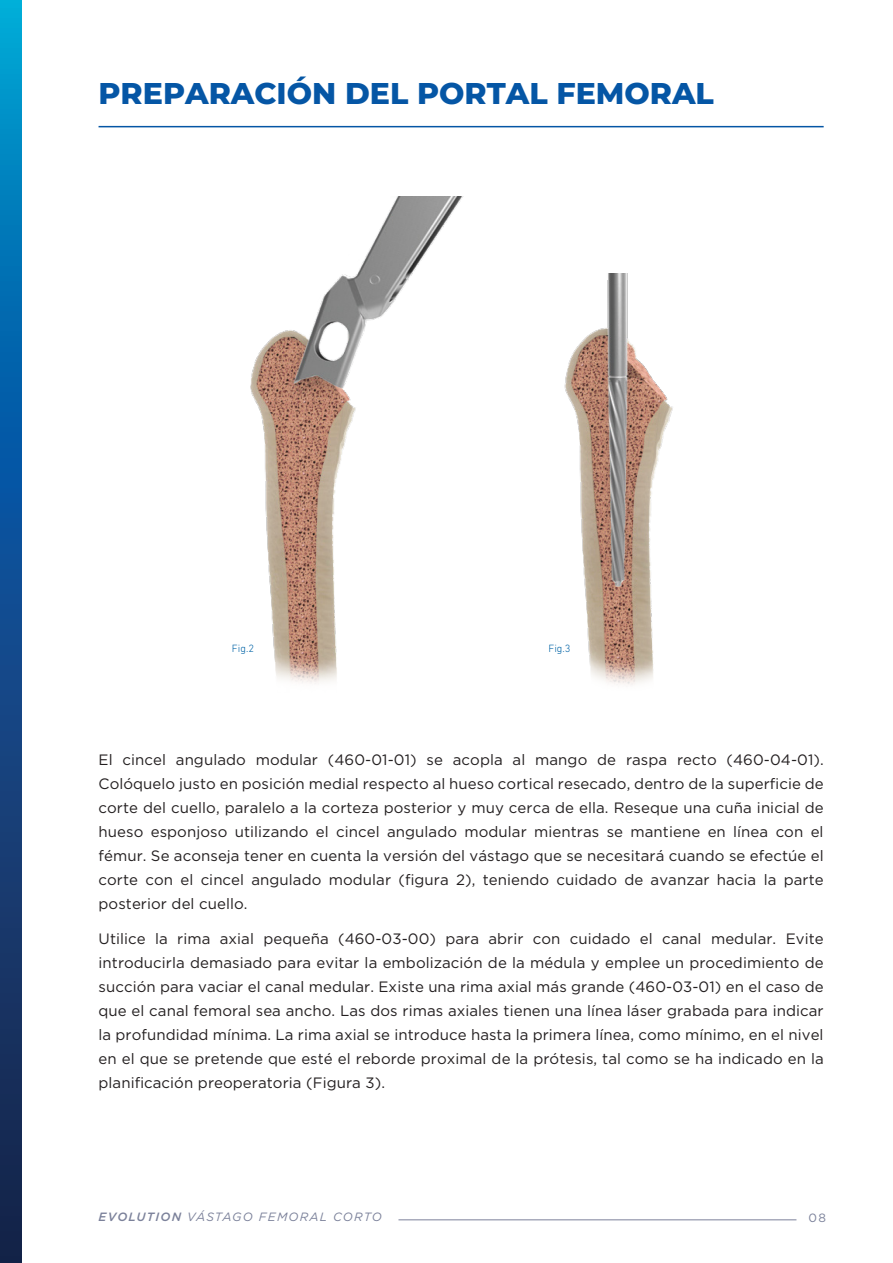
<style>
.page{position:relative;width:893px;height:1263px;background:#fff}
.page>*{position:absolute;margin:0;border:0;box-sizing:border-box;transform-origin:0 0}
.t1{font:800 30px "Montserrat";color:#0556a5}
.t2{font:15px/24px "Gotham";letter-spacing:.005em;color:#231f20;text-align:justify}
.t3{font:italic 12px "Gotham";letter-spacing:.09em;color:#7b819a}
.t4{font:12px "Gotham";color:#7b819a}
.t5{font:300 10.65px "DIN Next LT Pro";color:#0063a6}
.s1{font-weight:500}
</style>
<div class="page">
<hr style="left:99px;top:126px;width:725px;height:1px;background:#0556a5">
<img style="left:250px;top:196px;width:214px;height:488px">
<img style="left:564px;top:273px;width:109px;height:412px">
<svg style="left:0;top:0;width:21px;height:1263px;background:#0d538d"></svg>
<hr style="left:398px;top:1219px;width:398px;height:1px;background:#7b819a">
<h1 class="t1" style="left:99px;top:73px;width:617px">PREPARACIÓN DEL PORTAL FEMORAL</h1>
<p class="t5" style="left:232px;top:642px;width:24px">Fig.2</p>
<p class="t5" style="left:548px;top:642px;width:24px">Fig.3</p>
<p class="t2" style="left:99px;top:747px;width:727px">El cincel angulado modular (460-01-01) se acopla al mango de raspa recto (460-04-01).<br>Colóquelo justo en posición medial respecto al hueso cortical resecado, dentro de la superficie de corte del cuello, paralelo a la corteza posterior y muy cerca de ella. Reseque una cuña inicial de hueso esponjoso utilizando el cincel angulado modular mientras se mantiene en línea con el fémur. Se aconseja tener en cuenta la versión del vástago que se necesitará cuando se efectúe el corte con el cincel angulado modular (figura 2), teniendo cuidado de avanzar hacia la parte posterior del cuello.</p>
<p class="t2" style="left:99px;top:926px;width:727px">Utilice la rima axial pequeña (460-03-00) para abrir con cuidado el canal medular. Evite introducirla demasiado para evitar la embolización de la médula y emplee un procedimiento de succión para vaciar el canal medular. Existe una rima axial más grande (460-03-01) en el caso de que el canal femoral sea ancho. Las dos rimas axiales tienen una línea láser grabada para indicar la profundidad mínima. La rima axial se introduce hasta la primera línea, como mínimo, en el nivel en el que se pretende que esté el reborde proximal de la prótesis, tal como se ha indicado en la planificación preoperatoria (Figura 3).</p>
<p class="t3" style="left:99px;top:1209px;width:285px"><span class="s1">EVOLUTION</span> VÁSTAGO FEMORAL CORTO</p>
<p class="t4" style="left:809px;top:1210px;width:19px">08</p>
</div>
